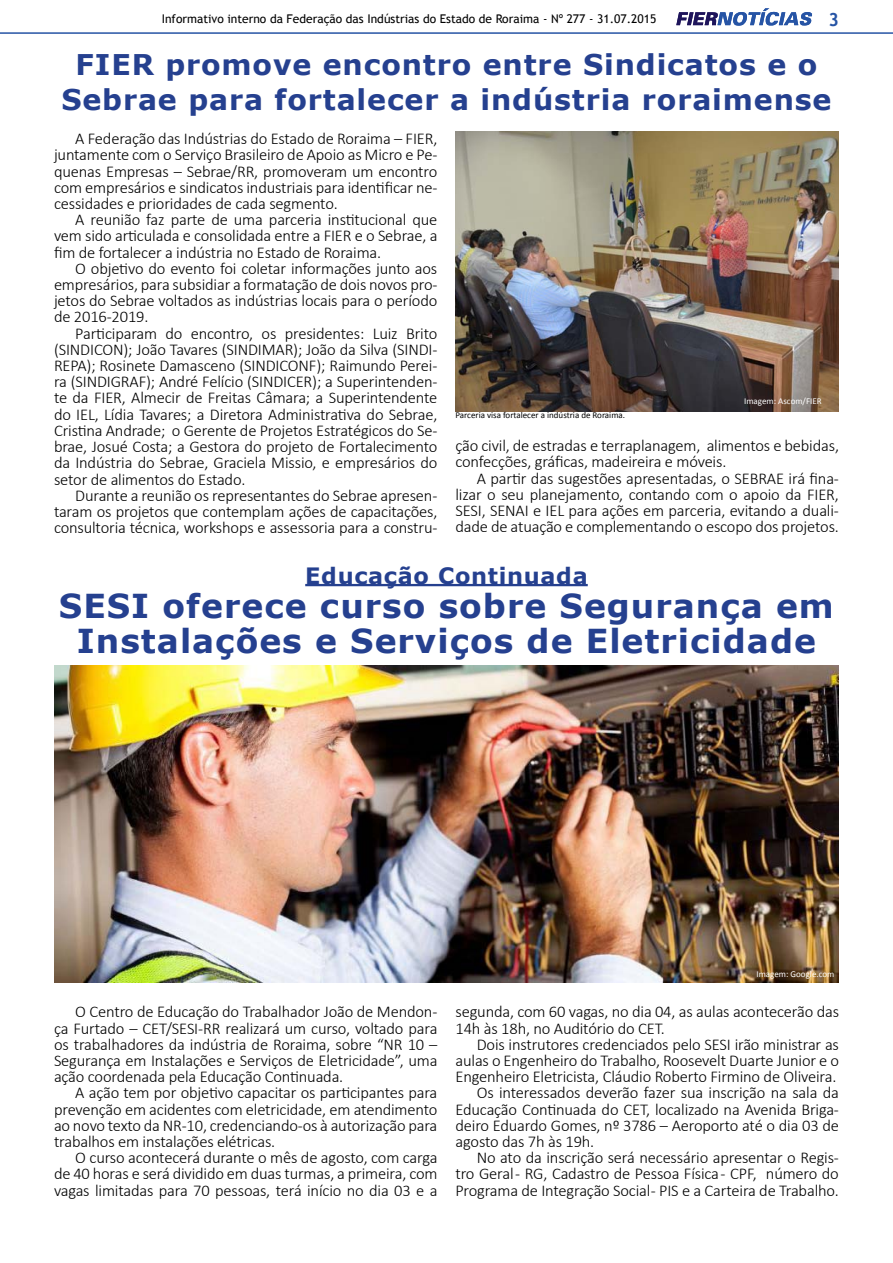
<style>
.page{position:relative;width:893px;height:1263px;background:#fff}
.page>*{position:absolute;margin:0;border:0;box-sizing:border-box;transform-origin:0 0}
.t1{font:700 33px/34.5px "Verdana";letter-spacing:.03em;color:#25408f;text-align:center}
.t2{font:700 28.5px/34.5px "Verdana";letter-spacing:.03em;color:#25408f;text-align:center}
.t3{font:700 22.5px "Verdana";letter-spacing:.03em;color:#25408f}
.t4{font:700 18px "Trebuchet MS";color:#2654a5}
.t5{font:300 16.5px/16.2px "Calibri";letter-spacing:-.01em;color:#000;text-align:justify}
.t6{font:12px "Trebuchet MS";color:#000}
.t7{font:9px "Calibri";color:#000}
.t8{font:9px "Calibri";color:#fff}
</style>
<div class="page">
<svg style="left:676px;top:8px;width:136px;height:18px"></svg>
<hr style="left:0;top:32px;width:893px;height:2px;background:#2654a5">
<img style="left:54px;top:665px;width:785px;height:317px">
<hr style="left:305px;top:584px;width:283px;height:2px;background:#25408f">
<img style="left:455px;top:132px;width:384px;height:279px">
<p class="t6" style="left:162px;top:11px;width:496px">Informativo interno da Federação das Indústrias do Estado de Roraima - Nº 277 - 31.07.2015</p>
<p class="t4" style="left:828px;top:8px;width:12px">3</p>
<h2 class="t2" style="left:61px;top:47px;width:772px">FIER promove encontro entre Sindicatos e o<br>Sebrae para fortalecer a indústria roraimense</h2>
<p class="t5" style="left:54px;top:130px;width:385px;text-indent:21px">A Federação das Indústrias do Estado de Roraima – FIER, juntamente com o Serviço Brasileiro de Apoio as Micro e Pe&shy;quenas Empresas – Sebrae/RR, promoveram um encontro com empresários e sindicatos industriais para identificar ne&shy;cessidades e prioridades de cada segmento.</p>
<p class="t5" style="left:54px;top:211px;width:385px;text-indent:21px">A reunião faz parte de uma parceria institucional que vem sido articulada e consolidada entre a FIER e o Sebrae, a fim de fortalecer a indústria no Estado de Roraima.</p>
<p class="t5" style="left:54px;top:260px;width:385px;text-indent:21px">O objetivo do evento foi coletar informações junto aos empresários, para subsidiar a formatação de dois novos pro&shy;jetos do Sebrae voltados as indústrias locais para o período de 2016-2019.</p>
<p class="t5" style="left:54px;top:325px;width:385px;text-indent:21px">Participaram do encontro, os presidentes: Luiz Brito (SINDICON); João Tavares (SINDIMAR); João da Silva (SINDI-REPA); Rosinete Damasceno (SINDICONF); Raimundo Perei&shy;ra (SINDIGRAF); André Felício (SINDICER); a Superintenden&shy;te da FIER, Almecir de Freitas Câmara; a Superintendente do IEL, Lídia Tavares; a Diretora Administrativa do Sebrae, Cristina Andrade; o Gerente de Projetos Estratégicos do Se&shy;brae, Josué Costa; a Gestora do projeto de Fortalecimento da Indústria do Sebrae, Graciela Missio, e empresários do setor de alimentos do Estado.</p>
<p class="t5" style="left:54px;top:487px;width:385px;text-indent:21px">Durante a reunião os representantes do Sebrae apresen&shy;taram os projetos que contemplam ações de capacitações, consultoria técnica, workshops e assessoria para a constru-</p>
<p class="t7" style="left:455px;top:409px;width:171px">Parceria visa fortalecer a indústria de Roraima.</p>
<p class="t8" style="left:744px;top:395px;width:79px">Imagem: Ascom/FIER</p>
<p class="t5" style="left:455px;top:437px;width:385px">ção civil, de estradas e terraplanagem, alimentos e bebidas, confecções, gráficas, madeireira e móveis.</p>
<p class="t5" style="left:455px;top:470px;width:385px;text-indent:21px">A partir das sugestões apresentadas, o SEBRAE irá fina&shy;lizar o seu planejamento, contando com o apoio da FIER, SESI, SENAI e IEL para ações em parceria, evitando a duali&shy;dade de atuação e complementando o escopo dos projetos.</p>
<h3 class="t3" style="left:305px;top:559px;width:284px">Educação Continuada</h3>
<h1 class="t1" style="left:59px;top:588px;width:776px">SESI oferece curso sobre Segurança em<br>Instalações e Serviços de Eletricidade</h1>
<p class="t5" style="left:54px;top:1003px;width:385px;text-indent:21px">O Centro de Educação do Trabalhador João de Mendon&shy;ça Furtado – CET/SESI-RR realizará um curso, voltado para os trabalhadores da indústria de Roraima, sobre “NR 10 – Segurança em Instalações e Serviços de Eletricidade”, uma ação coordenada pela Educação Continuada.</p>
<p class="t5" style="left:54px;top:1084px;width:385px;text-indent:21px">A ação tem por objetivo capacitar os participantes para prevenção em acidentes com eletricidade, em atendimento ao novo texto da NR-10, credenciando-os à autorização para trabalhos em instalações elétricas.</p>
<p class="t5" style="left:54px;top:1149px;width:385px;text-indent:21px">O curso acontecerá durante o mês de agosto, com carga de 40 horas e será dividido em duas turmas, a primeira, com vagas limitadas para 70 pessoas, terá início no dia 03 e a</p>
<p class="t8" style="left:756px;top:968px;width:79px">Imagem: Google.com</p>
<p class="t5" style="left:455px;top:1003px;width:385px">segunda, com 60 vagas, no dia 04, as aulas acontecerão das<br>14h às 18h, no Auditório do CET.</p>
<p class="t5" style="left:477px;top:1036px;width:364px">Dois instrutores credenciados pelo SESI irão ministrar as</p>
<p class="t5" style="left:455px;top:1052px;width:385px">aulas o Engenheiro do Trabalho, Roosevelt Duarte Junior e o</p>
<p class="t5" style="left:455px;top:1068px;width:382px">Engenheiro Eletricista, Cláudio Roberto Firmino de Oliveira.</p>
<p class="t5" style="left:477px;top:1084px;width:364px">Os interessados deverão fazer sua inscrição na sala da</p>
<p class="t5" style="left:455px;top:1101px;width:385px">Educação Continuada do CET, localizado na Avenida Briga-</p>
<p class="t5" style="left:455px;top:1117px;width:385px">deiro Eduardo Gomes, nº 3786 – Aeroporto até o dia 03 de</p>
<p class="t5" style="left:455px;top:1133px;width:140px">agosto das 7h às 19h.</p>
<p class="t5" style="left:477px;top:1149px;width:364px">No ato da inscrição será necessário apresentar o Regis-</p>
<p class="t5" style="left:455px;top:1166px;width:385px">tro Geral - RG, Cadastro de Pessoa Física - CPF, número do</p>
<p class="t5" style="left:455px;top:1182px;width:385px">Programa de Integração Social - PIS e a Carteira de Trabalho.</p>
</div>
